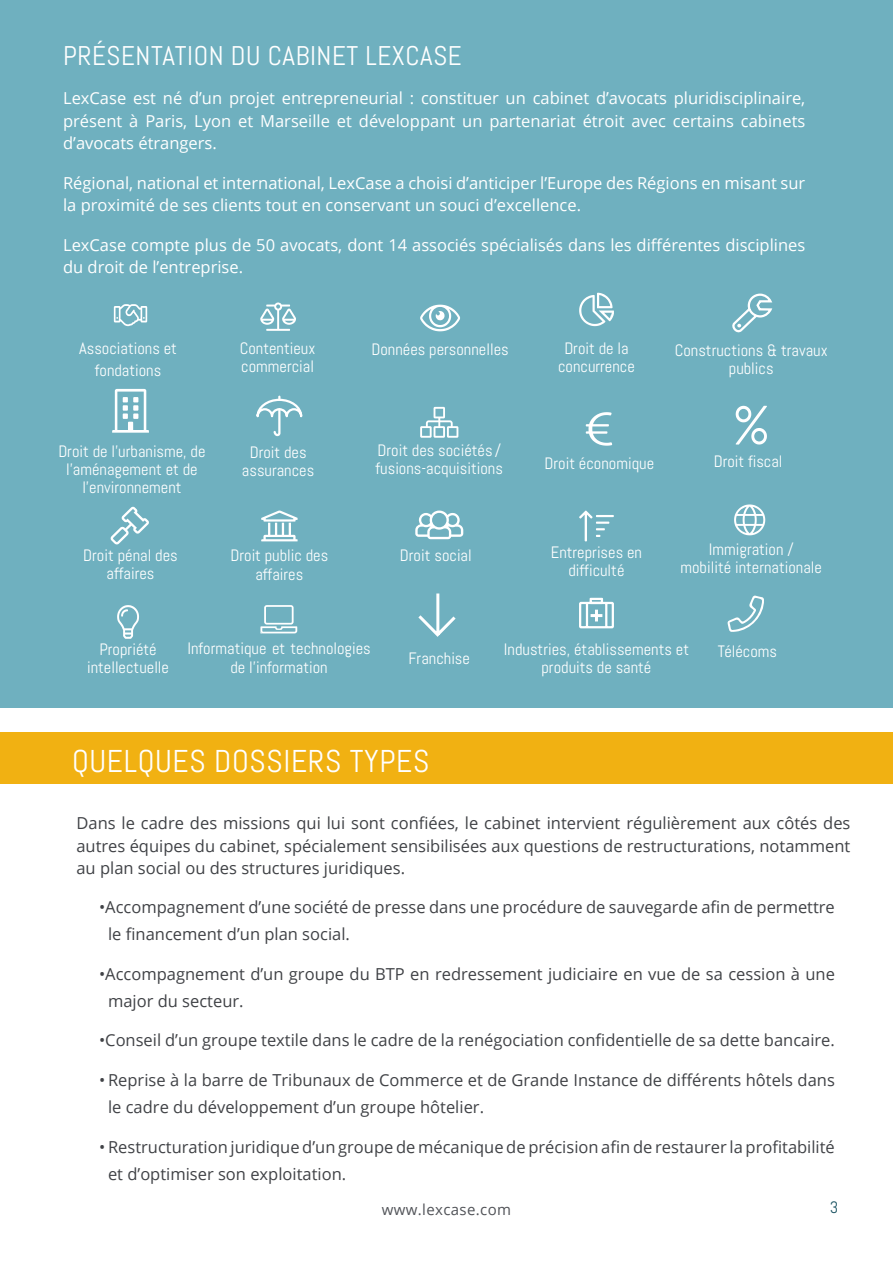
<style>
.page{position:relative;width:893px;height:1263px;background:#fff}
.page>*{position:absolute;margin:0;border:0;box-sizing:border-box;transform-origin:0 0}
.Texte{font:31.5px "Abel";letter-spacing:.02em;color:#fff}
.Texte-2{font:27px "Abel";letter-spacing:.02em;color:#fff}
.Texte-3{font:16.5px/27px "Open Sans";color:#404246}
.Texte-4{font:16.5px/18px "Abel";color:#fff;text-align:center}
.Texte-5{font:16.5px/22.5px "Open Sans";color:#fff}
.t1{font:16.5px "Abel";color:#1b5362}
.t2{font:15px "Open Sans";letter-spacing:.025em;color:#515358}
</style>
<div class="page">
<div style="left:0;top:732px;width:893px;height:51px;background:#f1b112"></div>
<div style="left:0;top:0;width:893px;height:708px;background:#6fb0bf"></div>
<svg style="left:420px;top:407px;width:38px;height:31px"></svg>
<svg style="left:579px;top:510px;width:35px;height:31px"></svg>
<svg style="left:734px;top:504px;width:31px;height:31px"></svg>
<svg style="left:260px;top:605px;width:37px;height:28px"></svg>
<svg style="left:117px;top:605px;width:22px;height:34px"></svg>
<svg style="left:415px;top:510px;width:48px;height:29px"></svg>
<svg style="left:261px;top:510px;width:37px;height:31px"></svg>
<svg style="left:111px;top:507px;width:38px;height:38px"></svg>
<svg style="left:736px;top:406px;width:31px;height:38px"></svg>
<svg style="left:586px;top:412px;width:26px;height:34px"></svg>
<svg style="left:112px;top:389px;width:37px;height:44px"></svg>
<svg style="left:579px;top:293px;width:35px;height:33px"></svg>
<svg style="left:420px;top:305px;width:40px;height:26px"></svg>
<svg style="left:260px;top:302px;width:36px;height:29px"></svg>
<svg style="left:114px;top:304px;width:33px;height:22px"></svg>
<svg style="left:579px;top:597px;width:35px;height:32px"></svg>
<svg style="left:732px;top:293px;width:41px;height:40px"></svg>
<svg style="left:727px;top:595px;width:37px;height:37px"></svg>
<svg style="left:418px;top:593px;width:38px;height:44px"></svg>
<svg style="left:256px;top:397px;width:47px;height:39px"></svg>
<p class="Texte-2" style="left:63px;top:38px;width:400px">PRÉSENTATION DU CABINET LEXCASE</p>
<p class="Texte-5" style="left:63px;top:87px;width:744px;text-align:justify">LexCase est né d’un projet entrepreneurial : constituer un cabinet d’avocats pluridisciplinaire, présent à Paris, Lyon et Marseille et développant un partenariat étroit avec certains cabinets d’avocats étrangers.</p>
<p class="Texte-5" style="left:63px;top:171px;width:744px">Régional, national et international, LexCase a choisi d’anticiper l’Europe des Régions en misant sur la proximité de ses clients tout en conservant un souci d’excellence.</p>
<p class="Texte-5" style="left:63px;top:233px;width:744px">LexCase compte plus de 50 avocats, dont 14 associés spécialisés dans les différentes disciplines du droit de l’entreprise.</p>
<p class="Texte-4" style="left:79px;top:339px;width:99px">Associations et</p>
<p class="Texte-4" style="left:95px;top:362px;width:68px">fondations</p>
<p class="Texte-4" style="left:240px;top:339px;width:77px;text-align:left">Contentieux commercial</p>
<p class="Texte-4" style="left:371px;top:340px;width:139px">Données personnelles</p>
<p class="Texte-4" style="left:558px;top:339px;width:78px">Droit de la concurrence</p>
<p class="Texte-4" style="left:675px;top:341px;width:154px">Constructions &amp; travaux publics</p>
<p class="Texte-4" style="left:58px;top:442px;width:149px">Droit de l'urbanisme, de l'aménagement et de l'environnement</p>
<p class="Texte-4" style="left:242px;top:443px;width:74px">Droit des assurances</p>
<p class="Texte-4" style="left:376px;top:442px;width:129px;text-align:left">Droit des sociétés / fusions-acquisitions</p>
<p class="Texte-4" style="left:545px;top:455px;width:111px">Droit économique</p>
<p class="Texte-4" style="left:714px;top:452px;width:70px">Droit fiscal</p>
<p class="Texte-4" style="left:83px;top:546px;width:96px">Droit pénal des affaires</p>
<p class="Texte-4" style="left:230px;top:545px;width:99px;line-height:19.8px">Droit public des affaires</p>
<p class="Texte-4" style="left:400px;top:546px;width:73px">Droit social</p>
<p class="Texte-4" style="left:551px;top:544px;width:93px">Entreprises en difficulté</p>
<p class="Texte-4" style="left:680px;top:540px;width:143px">Immigration /<br>mobilité internationale</p>
<p class="Texte-4" style="left:87px;top:640px;width:84px">Propriété intellectuelle</p>
<p class="Texte-4" style="left:187px;top:638px;width:185px;line-height:19.8px">Informatique et technologies de l'information</p>
<p class="Texte-4" style="left:408px;top:649px;width:63px">Franchise</p>
<p class="Texte" style="left:72px;top:741px;width:359px">QUELQUES DOSSIERS TYPES</p>
<p class="Texte-4" style="left:504px;top:640px;width:187px">Industries, établissements et produits de santé</p>
<p class="Texte-4" style="left:718px;top:642px;width:61px">Télécoms</p>
<p class="Texte-3" style="left:76px;top:812px;width:775px;line-height:22.5px;text-align:justify">Dans le cadre des missions qui lui sont confiées, le cabinet intervient régulièrement aux côtés des autres équipes du cabinet, spécialement sensibilisées aux questions de restructurations, notamment au plan social ou des structures juridiques.</p>
<p class="Texte-3" style="left:108px;top:893px;width:728px;text-indent:-9px">•Accompagnement d’une société de presse dans une procédure de sauvegarde afin de permettre le financement d’un plan social.</p>
<p class="Texte-3" style="left:108px;top:960px;width:728px;text-indent:-9px">•Accompagnement d’un groupe du BTP en redressement judiciaire en vue de sa cession à une major du secteur.</p>
<p class="Texte-3" style="left:99px;top:1026px;width:737px">•Conseil d’un groupe textile dans le cadre de la renégociation confidentielle de sa dette bancaire.</p>
<p class="Texte-3" style="left:108px;top:1066px;width:728px;text-indent:-9px">• Reprise à la barre de Tribunaux de Commerce et de Grande Instance de différents hôtels dans le cadre du développement d’un groupe hôtelier.</p>
<p class="Texte-3" style="left:108px;top:1133px;width:728px;text-indent:-9px">• Restructuration juridique d’un groupe de mécanique de précision afin de restaurer la profitabilité et d’optimiser son exploitation.</p>
<p class="t2" style="left:382px;top:1199px;width:131px">www.lexcase.com</p>
<p class="t1" style="left:830px;top:1197px;width:10px">3</p>
</div>
